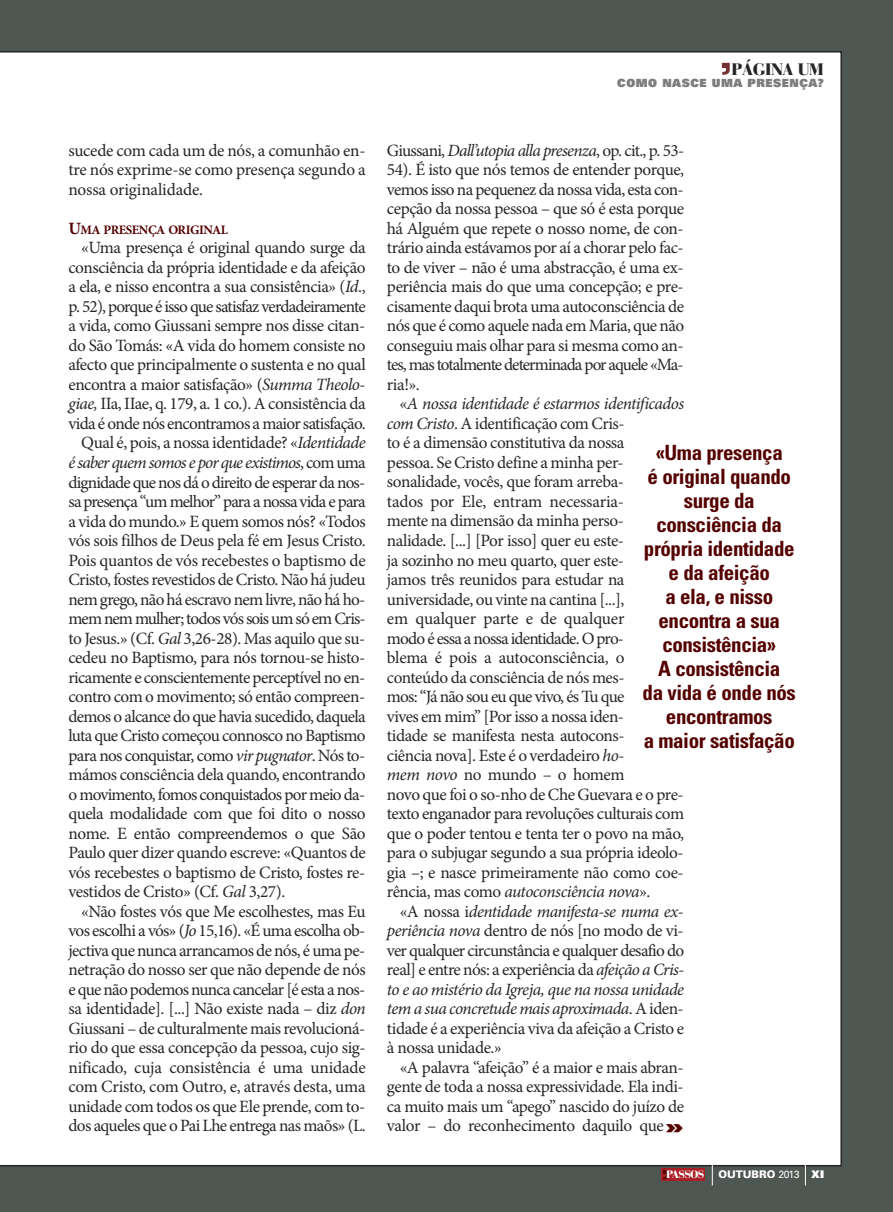
<style>
.page{position:relative;width:893px;height:1212px;background:#4f5752}
.page>*{position:absolute;margin:0;border:0;box-sizing:border-box;transform-origin:0 0}
.t1{font:700 condensed 21px/24px "Univers";letter-spacing:-.02em;color:#540000;text-align:center}
.t2{font:17.25px/19.5px "Minion Pro";letter-spacing:-.03em;color:#272627;text-align:justify}
.t3{font:17.25px "Minion Pro";letter-spacing:-.05em;color:#272627}
.t4{font:italic 17.25px "Minion Pro";letter-spacing:-.055em;color:#272627}
.t5{font:17.25px "Minion Pro";letter-spacing:-.01em;color:#272627}
.t6{font:17.25px "Minion Pro";letter-spacing:-.055em;color:#272627}
.t7{font:900 16.5px "Bauer Bodoni";letter-spacing:-.025em;color:#272627}
.t8{font:700 12.9px "Minion Pro";letter-spacing:-.035em;color:#540000}
.t9{font:900 11.25px "Univers";letter-spacing:.05em;color:#7d7d7d}
.t10{font:900 10.8px "Bauer Bodoni";letter-spacing:-.065em;color:#fff}
.t11{font:900 10.5px "Univers";color:#fff}
.s1{font-size:17.25px}
.s2{font-style:italic}
.s3{font-style:normal}
.s4{font-family:"Univers";font-weight:900;font-stretch:expanded;font-size:18px;color:#540000}
.s5{font-weight:400}
.s6{font-style:inherit}
</style>
<div class="page">
<div style="left:0;top:51px;width:842px;height:1115px;background:#fff"></div>
<svg style="left:712px;top:1164px;width:1px;height:21px"></svg>
<svg style="left:805px;top:1164px;width:1px;height:21px"></svg>
<div style="left:662px;top:1169px;width:43px;height:12px;background:#a91f26"></div>
<svg style="left:663px;top:1170px;width:6px;height:9px"></svg>
<svg style="left:722px;top:63px;width:8px;height:12px"></svg>
<p class="t7" style="left:731px;top:63px;width:94px">PÁGINA UM</p>
<p class="t9" style="left:617px;top:79px;width:208px">COMO NASCE UMA PRESENÇA?</p>
<p class="t2" style="left:68px;top:142px;width:299px">sucede com cada um de nós, a comunhão en&shy;tre nós exprime-se como presença segundo a nossa originalidade.</p>
<p class="t8" style="left:68px;top:225px;width:161px"><span class="s1">U</span>MA PRESENÇA ORIGINAL</p>
<p class="t2" style="left:81px;top:240px;width:286px">«Uma presença é original quando surge da</p>
<p class="t2" style="left:68px;top:259px;width:299px">consciência da própria identidade e da afeição</p>
<p class="t2" style="left:68px;top:279px;width:299px">a ela, e nisso encontra a sua consistência» (<span class="s2">Id</span>.,</p>
<p class="t3" style="left:68px;top:300px;width:299px">p. 52), porque é isso que satisfaz verdadeiramente</p>
<p class="t2" style="left:68px;top:318px;width:298px">a vida, como Giussani sempre nos disse citan-</p>
<p class="t2" style="left:68px;top:337px;width:299px">do São Tomás: «A vida do homem consiste no</p>
<p class="t2" style="left:68px;top:357px;width:299px">afecto que principalmente o sustenta e no qual</p>
<p class="t2" style="left:68px;top:376px;width:298px">encontra a maior satisfação» (<span class="s2">Summa Theolo-</span></p>
<p class="t2" style="left:68px;top:396px;width:299px"><span class="s2">giae,</span> IIa, IIae, q. 179, a. 1 co.). A consistência da</p>
<p class="t2" style="left:68px;top:415px;width:299px">vida é onde nós encontramos a maior satisfação.</p>
<p class="t2" style="left:81px;top:435px;width:286px">Qual é, pois, a nossa identidade? «<span class="s2">Identidade</span></p>
<p class="t4" style="left:68px;top:456px;width:299px">é saber quem somos e por que existimos<span class="s3">, com uma</span></p>
<p class="t3" style="left:68px;top:475px;width:298px">dignidade que nos dá o direito de esperar da nos-</p>
<p class="t3" style="left:68px;top:495px;width:299px">sa presença “um melhor” para a nossa vida e para</p>
<p class="t2" style="left:68px;top:513px;width:299px">a vida do mundo.» E quem somos nós? «Todos</p>
<p class="t2" style="left:68px;top:532px;width:299px">vós sois filhos de Deus pela fé em Jesus Cristo.</p>
<p class="t2" style="left:68px;top:552px;width:299px">Pois quantos de vós recebestes o baptismo de</p>
<p class="t2" style="left:68px;top:571px;width:299px">Cristo, fostes revestidos de Cristo. Não há judeu</p>
<p class="t2" style="left:68px;top:591px;width:298px">nem grego, não há escravo nem livre, não há ho-</p>
<p class="t6" style="left:68px;top:612px;width:299px">mem nem mulher; todos vós sois um só em Cris-</p>
<p class="t2" style="left:68px;top:630px;width:298px">to Jesus.» (Cf. <span class="s2">Gal</span> 3,26-28). Mas aquilo que su-</p>
<p class="t2" style="left:68px;top:649px;width:298px">cedeu no Baptismo, para nós tornou-se histo-</p>
<p class="t2" style="left:68px;top:669px;width:298px">ricamente e conscientemente perceptível no en-</p>
<p class="t2" style="left:68px;top:688px;width:298px">contro com o movimento; só então compreen-</p>
<p class="t2" style="left:68px;top:708px;width:299px">demos o alcance do que havia sucedido, daquela</p>
<p class="t2" style="left:68px;top:727px;width:299px">luta que Cristo começou connosco no Baptismo</p>
<p class="t2" style="left:68px;top:747px;width:298px">para nos conquistar, como <span class="s2">vir pugnator</span>. Nós to-</p>
<p class="t2" style="left:68px;top:766px;width:299px">mámos consciência dela quando, encontrando</p>
<p class="t2" style="left:68px;top:786px;width:298px">o movimento, fomos conquistados por meio da-</p>
<p class="t2" style="left:68px;top:805px;width:299px">quela modalidade com que foi dito o nosso</p>
<p class="t2" style="left:68px;top:825px;width:299px">nome. E então compreendemos o que São</p>
<p class="t2" style="left:68px;top:844px;width:299px">Paulo quer dizer quando escreve: «Quantos de</p>
<p class="t2" style="left:68px;top:864px;width:298px">vós recebestes o baptismo de Cristo, fostes re-</p>
<p class="t2" style="left:68px;top:883px;width:218px">vestidos de Cristo» (Cf. <span class="s2">Gal</span> 3,27).</p>
<p class="t2" style="left:81px;top:903px;width:286px">«Não fostes vós que Me escolhestes, mas Eu</p>
<p class="t2" style="left:68px;top:922px;width:298px">vos escolhi a vós» (<span class="s2">Jo</span> 15,16). «É uma escolha ob-</p>
<p class="t2" style="left:68px;top:942px;width:298px">jectiva que nunca arrancamos de nós, é uma pe-</p>
<p class="t2" style="left:68px;top:961px;width:299px">netração do nosso ser que não depende de nós</p>
<p class="t2" style="left:68px;top:981px;width:298px">e que não podemos nunca cancelar [é esta a nos-</p>
<p class="t2" style="left:68px;top:1000px;width:299px">sa identidade]. [...] Não existe nada – diz <span class="s2">don</span></p>
<p class="t2" style="left:68px;top:1020px;width:298px">Giussani – de culturalmente mais revolucioná-</p>
<p class="t2" style="left:68px;top:1039px;width:299px">rio do que essa concepção da pessoa, cujo sig-</p>
<p class="t2" style="left:68px;top:1059px;width:299px">nificado, cuja consistência é uma unidade</p>
<p class="t5" style="left:68px;top:1080px;width:299px">com Cristo, com Outro, e, através desta, uma</p>
<p class="t2" style="left:68px;top:1098px;width:298px">unidade com todos os que Ele prende, com to-</p>
<p class="t2" style="left:68px;top:1117px;width:299px">dos aqueles que o Pai Lhe entrega nas maõs» (L.</p>
<p class="t2" style="left:387px;top:142px;width:299px">Giussani, <span class="s2">Dall’utopia alla presenza</span>, op. cit., p. 53- 54). É isto que nós temos de entender porque, vemos isso na pequenez da nossa vida, esta con&shy;cepção da nossa pessoa – que só é esta porque há Alguém que repete o nosso nome, de con&shy;trário ainda estávamos por aí a chorar pelo fac&shy;to de viver – não é uma abstracção, é uma ex&shy;periência mais do que uma concepção; e pre&shy;cisamente daqui brota uma autoconsciência de nós que é como aquele nada em Maria, que não conseguiu mais olhar para si mesma como an&shy;tes, mas totalmente determinada por aquele «Ma&shy;ria!».</p>
<p class="t2" style="left:387px;top:396px;width:299px;text-align:left;text-indent:13px">«<span class="s2">A nossa identidade é estarmos identificados com Cristo</span>. A identificação com Cris-<br>to é a dimensão constitutiva da nossa<br>pessoa. Se Cristo define a minha per&shy;sonalidade, vocês, que foram arreba-<br>tados por Ele, entram necessaria-<br>mente na dimensão da minha perso&shy;nalidade. [...] [Por isso] quer eu este-<br>ja sozinho no meu quarto, quer este-<br>jamos três reunidos para estudar na universidade, ou vinte na cantina [...],<br>em qualquer parte e de qualquer<br>modo é essa a nossa identidade. O pro-<br>blema é pois a autoconsciência, o conteúdo da consciência de nós mes-<br>mos: “Já não sou eu que vivo, és Tu que<br>vives em mim” [Por isso a nossa iden-<br>tidade se manifesta nesta autocons-<br>ciência nova]. Este é o verdadeiro <span class="s2">ho-<br>mem novo</span> no mundo – o homem<br>novo que foi o so-nho de Che Guevara e o pre&shy;texto enganador para revoluções culturais com que o poder tentou e tenta ter o povo na mão, para o subjugar segundo a sua própria ideolo&shy;gia –; e nasce primeiramente não como coe&shy;rência, mas como <span class="s2">autoconsciência nova</span>».</p>
<p class="t2" style="left:387px;top:903px;width:299px;text-indent:13px">«A nossa i<span class="s2">dentidade manifesta-se numa ex&shy;periência nova</span> dentro de nós [no modo de vi&shy;ver qualquer circunstância e qualquer desafio do real] e entre nós: a experiência da <span class="s2">afeição a Cris&shy;to e ao mistério da Igreja, que na nossa unidade tem a sua concretude mais aproximada</span>. A iden&shy;tidade é a experiência viva da afeição a Cristo e à nossa unidade.»</p>
<p class="t2" style="left:387px;top:1059px;width:299px;text-indent:13px">«A palavra “afeição” é a maior e mais abran&shy;gente de toda a nossa expressividade. Ela indi&shy;ca muito mais um “apego” nascido do juízo de valor – do reconhecimento daquilo que<span class="s4">»</span></p>
<p class="t1" style="left:643px;top:442px;width:155px">«Uma presença<br>é original quando surge da consciência da própria identidade e da afeição<br>a ela, e nisso encontra a sua consistência»<br>A consistência<br>da vida é onde nós encontramos<br>a maior satisfação</p>
<p class="t10" style="left:666px;top:1170px;width:40px">PASSOS</p>
<p class="t11" style="left:718px;top:1170px;width:107px">OUTUBRO <span class="s5">2013</span> <span class="s6">XI</span></p>
</div>
